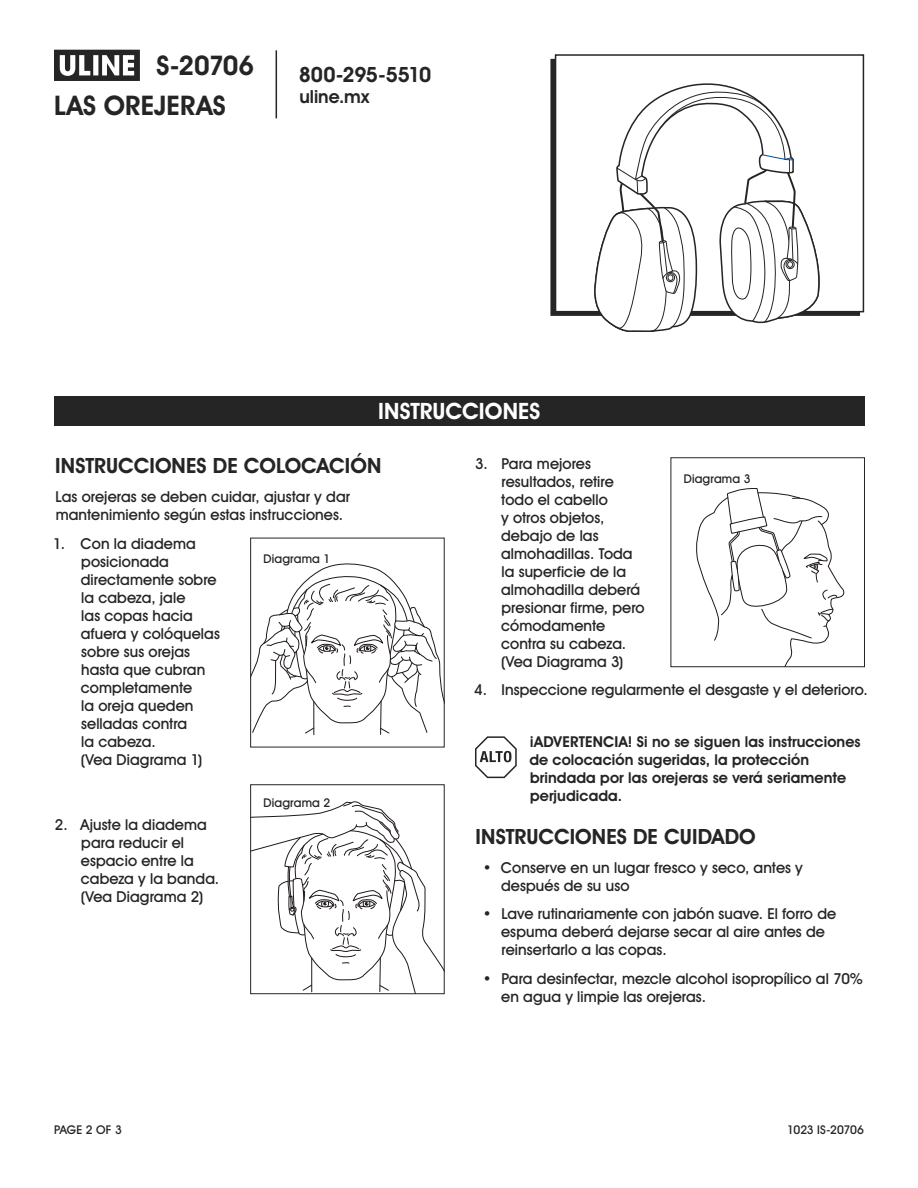
<style>
.page{position:relative;width:918px;height:1188px;background:#fff}
.page>*{position:absolute;margin:0;border:0;box-sizing:border-box;transform-origin:0 0}
.t1{font:700 27px "Uline Two Knine";letter-spacing:.005em;color:#252525}
.t2{font:700 22.5px "Uline Two Knine";color:#fff}
.t3{font:700 21px "Uline Two Knine";color:#252525}
.t4{font:700 21px "Uline Two Knine";letter-spacing:-.02em;color:#252525}
.t5{font:700 18px "Uline Two Knine";color:#252525}
.t6{font:15px/18px "Uline Two Knine";letter-spacing:.005em;color:#252525}
.t7{font:700 15px/18px "Uline Two Knine";letter-spacing:.005em;color:#252525}
.t8{font:12px "Uline Two Knine";letter-spacing:.015em;color:#252525}
.t9{font:12px "Uline Two Knine";letter-spacing:-.01em;color:#252525}
</style>
<div class="page">
<hr style="left:276px;top:50px;width:1px;height:68px;background:#252525">
<svg style="left:54px;top:50px;width:86px;height:31px"></svg>
<svg style="left:475px;top:736px;width:42px;height:42px"></svg>
<div style="left:54px;top:396px;width:810px;height:30px;background:#252525"></div>
<div style="left:555px;top:54px;width:309px;height:258px;border:2px solid #252525"></div>
<svg style="left:589px;top:83px;width:234px;height:249px"></svg>
<svg style="left:252px;top:802px;width:191px;height:190px"></svg>
<div style="left:250px;top:784px;width:195px;height:210px;border:1px solid #252525"></div>
<svg style="left:252px;top:563px;width:191px;height:173px"></svg>
<div style="left:250px;top:538px;width:195px;height:209px;border:1px solid #252525"></div>
<svg style="left:696px;top:488px;width:149px;height:177px"></svg>
<div style="left:671px;top:457px;width:194px;height:210px;border:1px solid #252525"></div>
<h1 class="t1" style="left:157px;top:49px;width:99px">S-20706</h1>
<h1 class="t1" style="left:54px;top:89px;width:173px">LAS OREJERAS</h1>
<h3 class="t4" style="left:299px;top:62px;width:134px">800-295-5510</h3>
<p class="t5" style="left:299px;top:86px;width:71px">uline.mx</p>
<h2 class="t2" style="left:378px;top:398px;width:164px">INSTRUCCIONES</h2>
<h3 class="t3" style="left:55px;top:453px;width:328px">INSTRUCCIONES DE COLOCACIÓN</h3>
<p class="t6" style="left:56px;top:488px;width:296px">Las orejeras se deben cuidar, ajustar y dar mantenimiento según estas instrucciones.</p>
<p class="t6" style="left:81px;top:534px;width:141px;text-indent:-27px">1. Con la diadema posicionada directamente sobre la cabeza, jale<br>las copas hacia afuera y colóquelas sobre sus orejas hasta que cubran completamente<br>la oreja queden selladas contra<br>la cabeza.<br>(Vea Diagrama 1)</p>
<p class="t8" style="left:263px;top:552px;width:68px">Diagrama 1</p>
<p class="t6" style="left:81px;top:816px;width:140px;text-indent:-26px">2. Ajuste la diadema para reducir el espacio entre la cabeza y la banda. (Vea Diagrama 2)</p>
<p class="t8" style="left:263px;top:795px;width:68px">Diagrama 2</p>
<p class="t6" style="left:501px;top:454px;width:145px;text-indent:-26px">3. Para mejores resultados, retire todo el cabello<br>y otros objetos, debajo de las almohadillas. Toda la superficie de la almohadilla deberá presionar firme, pero cómodamente contra su cabeza. (Vea Diagrama 3)</p>
<p class="t6" style="left:474px;top:681px;width:395px">4. Inspeccione regularmente el desgaste y el deterioro.</p>
<p class="t7" style="left:529px;top:733px;width:333px">¡ADVERTENCIA! Si no se siguen las instrucciones de colocación sugeridas, la protección brindada por las orejeras se verá seriamente perjudicada.</p>
<h3 class="t3" style="left:476px;top:824px;width:282px">INSTRUCCIONES DE CUIDADO</h3>
<p class="t6" style="left:501px;top:858px;width:303px;text-indent:-18px">• Conserve en un lugar fresco y seco, antes y después de su uso</p>
<p class="t6" style="left:501px;top:905px;width:337px;text-indent:-18px">• Lave rutinariamente con jabón suave. El forro de espuma deberá dejarse secar al aire antes de reinsertarlo a las copas.</p>
<p class="t6" style="left:501px;top:970px;width:363px;text-indent:-18px">• Para desinfectar, mezcle alcohol isopropílico al 70% en agua y limpie las orejeras.</p>
<p class="t8" style="left:684px;top:471px;width:68px">Diagrama 3</p>
<p class="t8" style="left:54px;top:1122px;width:69px">PAGE 2 OF 3</p>
<p class="t9" style="left:787px;top:1122px;width:78px">1023 IS-20706</p>
</div>
